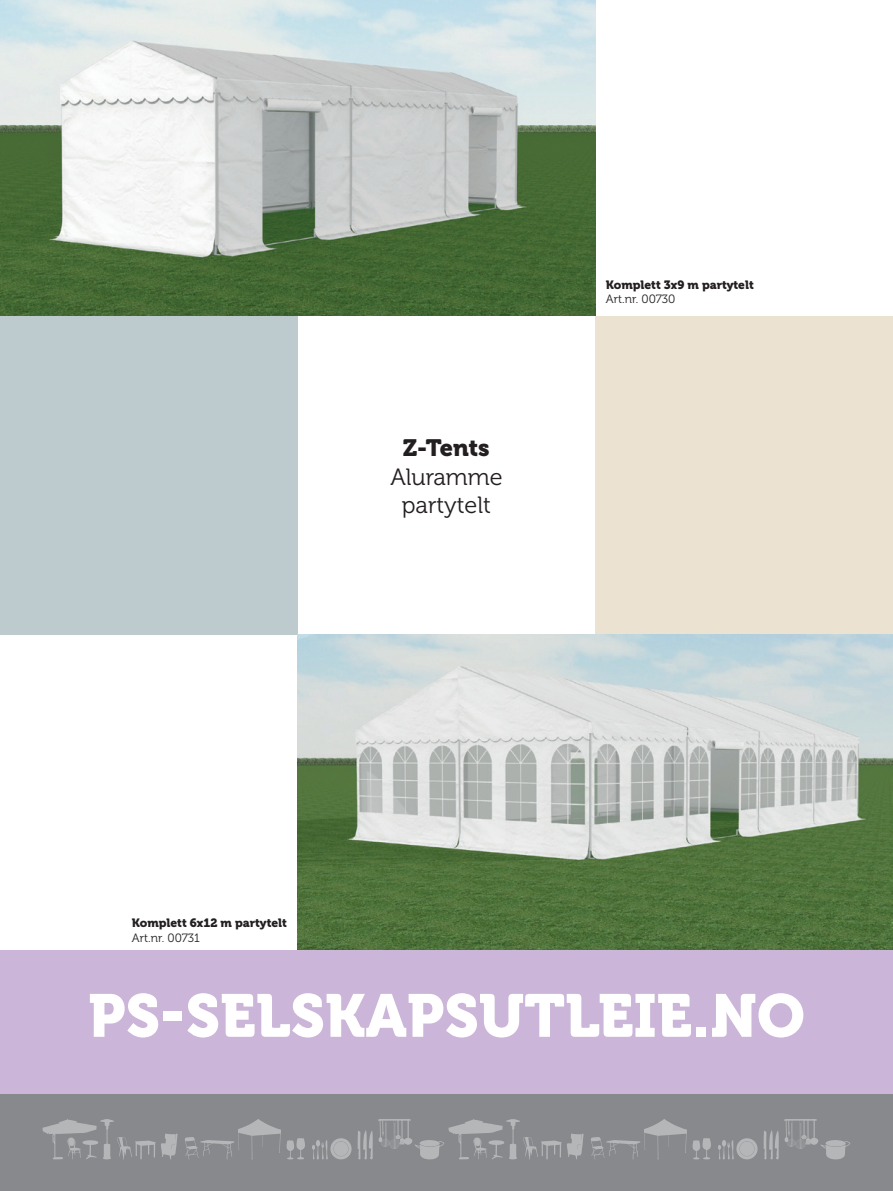
<style>
.page{position:relative;width:893px;height:1191px;background:#fff}
.page>*{position:absolute;margin:0;border:0;box-sizing:border-box;transform-origin:0 0}
.t1{font:60px "Museo 900";color:#fff}
.t2{font:23.55px "Museo 300";color:#231f20}
.t3{font:23.55px "Museo 900";color:#231f20}
.t4{font:12px "Museo 900";color:#231f20}
.t5{font:12px "Museo 300";color:#231f20}
</style>
<div class="page">
<img style="left:0;top:0;width:595px;height:317px">
<div style="left:595px;top:317px;width:298px;height:318px;background:#ece2d2"></div>
<div style="left:0;top:317px;width:298px;height:318px;background:#bdcbcf"></div>
<img style="left:298px;top:635px;width:595px;height:315px">
<div style="left:0;top:950px;width:893px;height:161px;background:#cbb5d8"></div>
<div style="left:0;top:1094px;width:893px;height:97px;background:#87898c"></div>
<svg style="left:185px;top:1119px;width:96px;height:40px"></svg>
<svg style="left:287px;top:1138px;width:18px;height:21px"></svg>
<svg style="left:312px;top:1138px;width:40px;height:21px"></svg>
<svg style="left:43px;top:1119px;width:134px;height:40px"></svg>
<svg style="left:591px;top:1119px;width:96px;height:40px"></svg>
<svg style="left:693px;top:1138px;width:18px;height:21px"></svg>
<svg style="left:764px;top:1119px;width:86px;height:40px"></svg>
<svg style="left:718px;top:1138px;width:40px;height:21px"></svg>
<svg style="left:358px;top:1119px;width:225px;height:40px"></svg>
<p class="t3" style="left:403px;top:435px;width:88px">Z-Tents</p>
<p class="t2" style="left:390px;top:464px;width:114px">Aluramme</p>
<p class="t2" style="left:402px;top:492px;width:91px">partytelt</p>
<p class="t4" style="left:606px;top:278px;width:149px">Komplett 3x9 m partytelt</p>
<p class="t5" style="left:606px;top:292px;width:71px">Art.nr. 00730</p>
<p class="t4" style="left:132px;top:916px;width:156px">Komplett 6x12 m partytelt</p>
<p class="t5" style="left:132px;top:931px;width:69px">Art.nr. 00731</p>
<p class="t1" style="left:88px;top:981px;width:718px">PS-SELSKAPSUTLEIE.NO</p>
</div>
